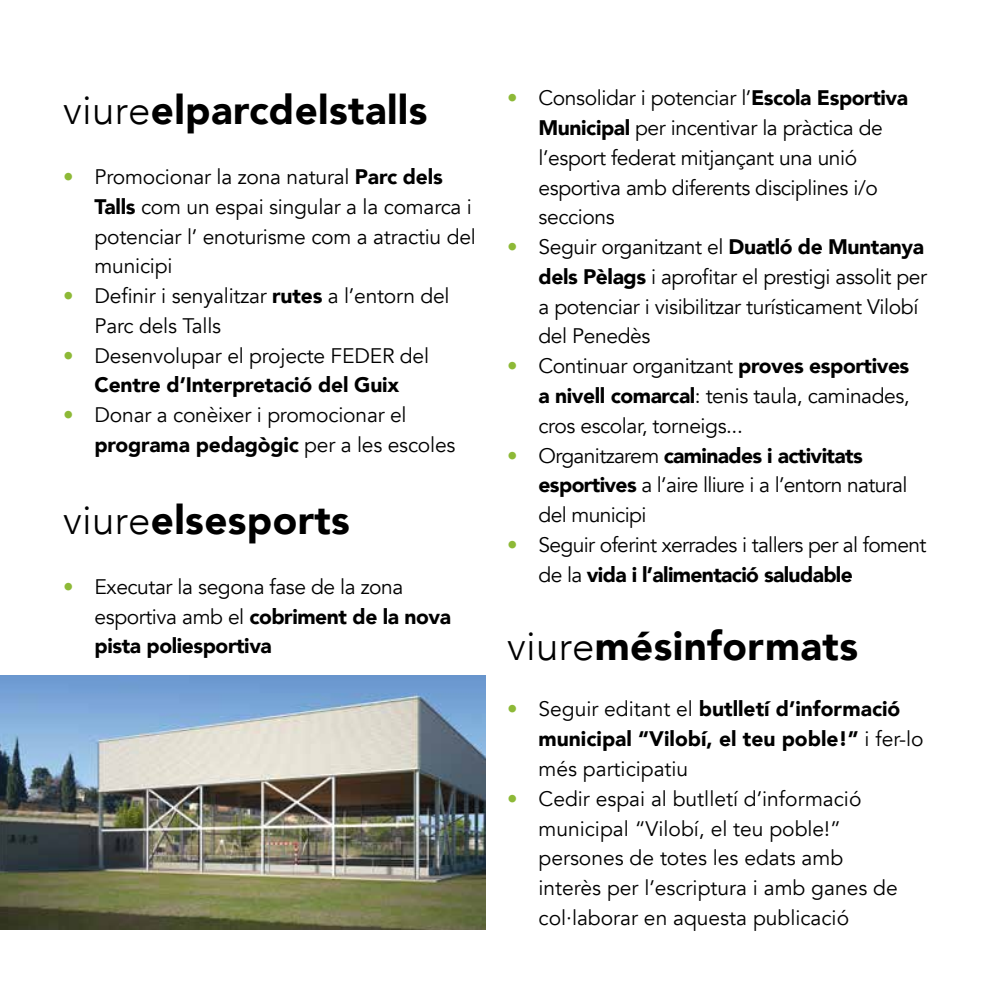
<style>
.page{position:relative;width:993px;height:993px;background:#fff}
.page>*{position:absolute;margin:0;border:0;box-sizing:border-box;transform-origin:0 0}
.t1{font:900 40.25px "Avenir";letter-spacing:.01em;color:#000}
.t2{font:21px/29.8px "Avenir";letter-spacing:-.02em;color:#000}
.t3{font:21px/29.8px "Avenir";color:#000}
.t4{font:900 21px/29.8px "Avenir";color:#000}
.s1{font-weight:300}
.s2{color:#8db937}
.s3{font-weight:900}
.s4{font-weight:400;color:#8db937}
.s5{font-weight:400}
</style>
<div class="page">
<img style="left:0;top:675px;width:486px;height:254px">
<h1 class="t1" style="left:63px;top:76px;width:366px"><span class="s1">viure</span>elparcdelstalls</h1>
<p class="t2" style="left:94px;top:162px;width:383px;text-indent:-32px"><span class="s2">•</span> Promocionar la zona natural <span class="s3">Parc dels<br>Talls</span> com un espai singular a la comarca i potenciar l’ enoturisme com a atractiu del municipi</p>
<p class="t2" style="left:94px;top:281px;width:356px;text-indent:-32px"><span class="s2">•</span> Definir i senyalitzar <span class="s3">rutes</span> a l’entorn del<br>Parc dels Talls</p>
<p class="t2" style="left:63px;top:341px;width:367px;text-align:center"><span class="s2">•</span> Desenvolupar el projecte FEDER del<br><span class="s3">Centre d’Interpretació del Guix</span></p>
<p class="t2" style="left:94px;top:400px;width:362px;text-indent:-32px"><span class="s2">•</span> Donar a conèixer i promocionar el <span class="s3">programa pedagògic</span> per a les escoles</p>
<h1 class="t1" style="left:63px;top:485px;width:288px"><span class="s1">viure</span>elsesports</h1>
<p class="t2" style="left:94px;top:572px;width:358px;text-indent:-32px"><span class="s2">•</span> Executar la segona fase de la zona esportiva amb el <span class="s3">cobriment de la nova pista poliesportiva</span></p>
<p class="t2" style="left:538px;top:83px;width:371px;text-indent:-32px"><span class="s2">•</span> Consolidar i potenciar l’<span class="s3">Escola Esportiva Municipal</span> per incentivar la pràctica de l’esport federat mitjançant una unió esportiva amb diferents disciplines i/o seccions</p>
<p class="t2" style="left:538px;top:232px;width:390px;text-indent:-32px"><span class="s2">•</span> Seguir organitzant el <span class="s3">Duatló de Muntanya dels Pèlags</span> i aprofitar el prestigi assolit per a potenciar i visibilitzar turísticament Vilobí del Penedès</p>
<p class="t2" style="left:538px;top:351px;width:372px;text-align:justify;text-indent:-32px"><span class="s2">•</span> Continuar organitzant <span class="s3">proves esportives a nivell comarcal</span>: tenis taula, caminades, cros escolar, torneigs...</p>
<p class="t2" style="left:538px;top:440px;width:370px;text-indent:-32px"><span class="s2">•</span> Organitzarem <span class="s3">caminades i activitats esportives</span> a l’aire lliure i a l’entorn natural del municipi</p>
<p class="t2" style="left:538px;top:530px;width:389px;text-indent:-32px"><span class="s2">•</span> Seguir oferint xerrades i tallers per al foment de la <span class="s3">vida i l’alimentació saludable</span></p>
<h1 class="t1" style="left:507px;top:611px;width:352px"><span class="s1">viure</span>mésinformats</h1>
<p class="t4" style="left:538px;top:693px;width:386px;text-indent:-32px"><span class="s4">•</span> <span class="s5">Seguir editant el</span> butlletí d’informació municipal “Vilobí, el teu poble!” <span class="s5">i fer-lo més participatiu</span></p>
<p class="t3" style="left:538px;top:783px;width:360px;text-indent:-32px"><span class="s2">•</span> Cedir espai al butlletí d’informació municipal “Vilobí, el teu poble!” persones de totes les edats amb interès per l’escriptura i amb ganes de col·laborar en aquesta publicació</p>
</div>
